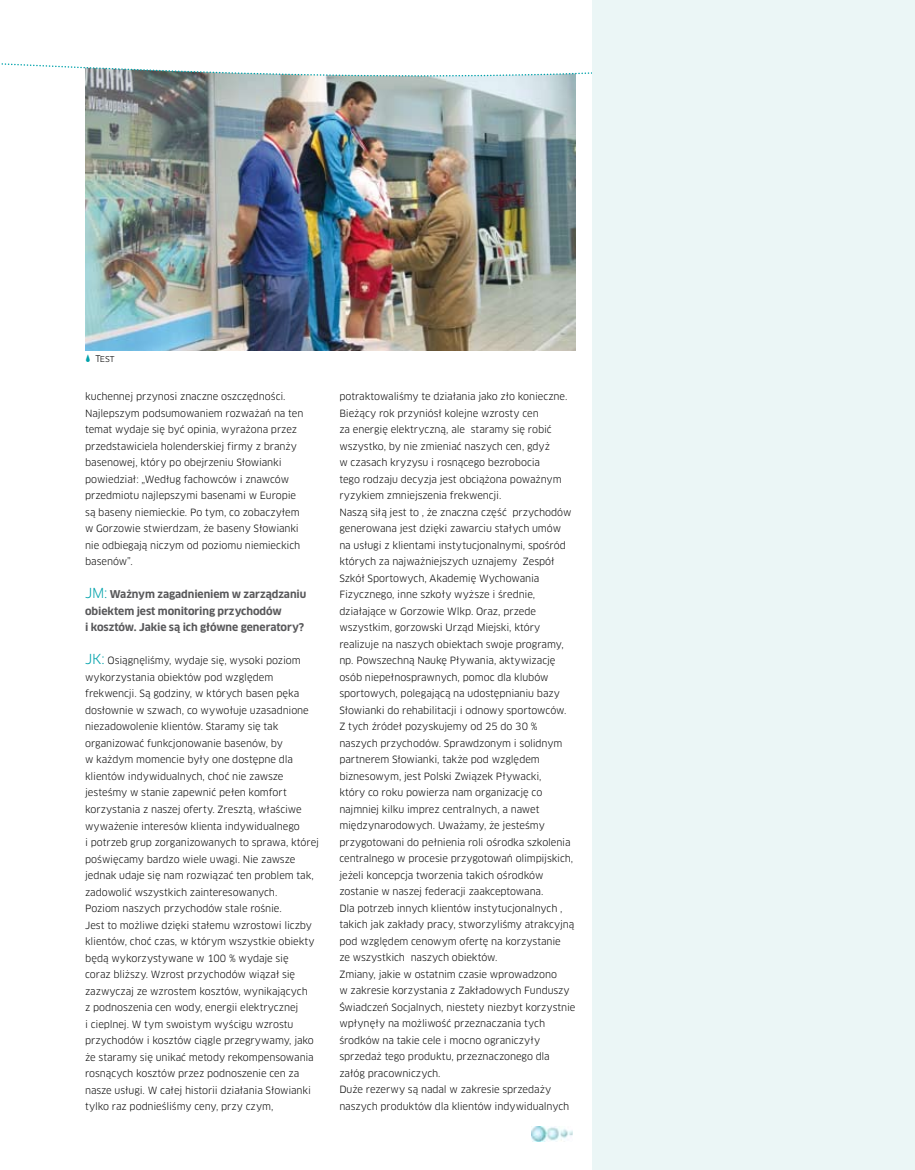
<style>
.page{position:relative;width:915px;height:1170px;background:#fff}
.page>*{position:absolute;margin:0;border:0;box-sizing:border-box;transform-origin:0 0}
.t1{font:700 10.5px/16.5px "Clan CE";letter-spacing:-.005em;color:#58585a}
.t2{font:9.75px/16.5px "Clan CE";letter-spacing:-.01em;color:#000}
.t3{font:9px "Clan CE Book SC";color:#000}
.s1{font-family:"FF Dingbests";font-size:11.25px;color:#00a2ab}
.s2{font-weight:400;font-size:13.5px;color:#00a2ab}
.s3{font-size:13.5px;color:#00a2ab}
</style>
<div class="page">
<img style="left:85px;top:137px;width:490px;height:214px">
<img style="left:1px;top:63px;width:591px;height:73px">
<div style="left:592px;top:0;width:322px;height:1169px;background:#ebf6f6"></div>
<img style="left:531px;top:1126px;width:41px;height:14px">
<p class="t3" style="left:85px;top:353px;width:31px"><span class="s1">q</span> Test</p>
<p class="t2" style="left:85px;top:388px;width:220px">kuchennej przynosi znaczne oszczędności.<br>Najlepszym podsumowaniem rozważań na ten temat wydaje się być opinia, wyrażona przez przedstawiciela holenderskiej firmy z branży basenowej, który po obejrzeniu Słowianki powiedział: „Według fachowców i znawców przedmiotu najlepszymi basenami w Europie są baseny niemieckie. Po tym, co zobaczyłem w Gorzowie stwierdzam, że baseny Słowianki nie odbiegają niczym od poziomu niemieckich basenów”.</p>
<p class="t1" style="left:85px;top:586px;width:222px"><span class="s2">JM:</span> Ważnym zagadnieniem w zarządzaniu obiektem jest monitoring przychodów<br>i kosztów. Jakie są ich główne generatory?</p>
<p class="t2" style="left:85px;top:652px;width:235px"><span class="s3">JK:</span> Osiągnęliśmy, wydaje się, wysoki poziom wykorzystania obiektów pod względem frekwencji. Są godziny, w których basen pęka dosłownie w szwach, co wywołuje uzasadnione niezadowolenie klientów. Staramy się tak organizować funkcjonowanie basenów, by<br>w każdym momencie były one dostępne dla klientów indywidualnych, choć nie zawsze jesteśmy w stanie zapewnić pełen komfort korzystania z naszej oferty. Zresztą, właściwe wyważenie interesów klienta indywidualnego<br>i potrzeb grup zorganizowanych to sprawa, której poświęcamy bardzo wiele uwagi. Nie zawsze jednak udaje się nam rozwiązać ten problem tak, zadowolić wszystkich zainteresowanych.<br>Poziom naszych przychodów stale rośnie.<br>Jest to możliwe dzięki stałemu wzrostowi liczby klientów, choć czas, w którym wszystkie obiekty będą wykorzystywane w 100 % wydaje się<br>coraz bliższy. Wzrost przychodów wiązał się zazwyczaj ze wzrostem kosztów, wynikających<br>z podnoszenia cen wody, energii elektrycznej<br>i cieplnej. W tym swoistym wyścigu wzrostu przychodów i kosztów ciągle przegrywamy, jako że staramy się unikać metody rekompensowania rosnących kosztów przez podnoszenie cen za nasze usługi. W całej historii działania Słowianki tylko raz podnieśliśmy ceny, przy czym,</p>
<p class="t2" style="left:339px;top:388px;width:237px">potraktowaliśmy te działania jako zło konieczne.<br>Bieżący rok przyniósł kolejne wzrosty cen<br>za energię elektryczną, ale staramy się robić wszystko, by nie zmieniać naszych cen, gdyż<br>w czasach kryzysu i rosnącego bezrobocia<br>tego rodzaju decyzja jest obciążona poważnym ryzykiem zmniejszenia frekwencji.<br>Naszą siłą jest to , że znaczna część przychodów generowana jest dzięki zawarciu stałych umów<br>na usługi z klientami instytucjonalnymi, spośród których za najważniejszych uznajemy Zespół Szkół Sportowych, Akademię Wychowania Fizycznego, inne szkoły wyższe i średnie, działające w Gorzowie Wlkp. Oraz, przede wszystkim, gorzowski Urząd Miejski, który realizuje na naszych obiektach swoje programy, np. Powszechną Naukę Pływania, aktywizację osób niepełnosprawnych, pomoc dla klubów sportowych, polegającą na udostępnianiu bazy Słowianki do rehabilitacji i odnowy sportowców.<br>Z tych źródeł pozyskujemy od 25 do 30 % naszych przychodów. Sprawdzonym i solidnym partnerem Słowianki, także pod względem biznesowym, jest Polski Związek Pływacki,<br>który co roku powierza nam organizację co najmniej kilku imprez centralnych, a nawet międzynarodowych. Uważamy, że jesteśmy przygotowani do pełnienia roli ośrodka szkolenia centralnego w procesie przygotowań olimpijskich, jeżeli koncepcja tworzenia takich ośrodków zostanie w naszej federacji zaakceptowana.<br>Dla potrzeb innych klientów instytucjonalnych , takich jak zakłady pracy, stworzyliśmy atrakcyjną pod względem cenowym ofertę na korzystanie<br>ze wszystkich naszych obiektów.<br>Zmiany, jakie w ostatnim czasie wprowadzono<br>w zakresie korzystania z Zakładowych Funduszy Świadczeń Socjalnych, niestety niezbyt korzystnie wpłynęły na możliwość przeznaczania tych środków na takie cele i mocno ograniczyły sprzedaż tego produktu, przeznaczonego dla załóg pracowniczych.<br>Duże rezerwy są nadal w zakresie sprzedaży naszych produktów dla klientów indywidualnych</p>
</div>
